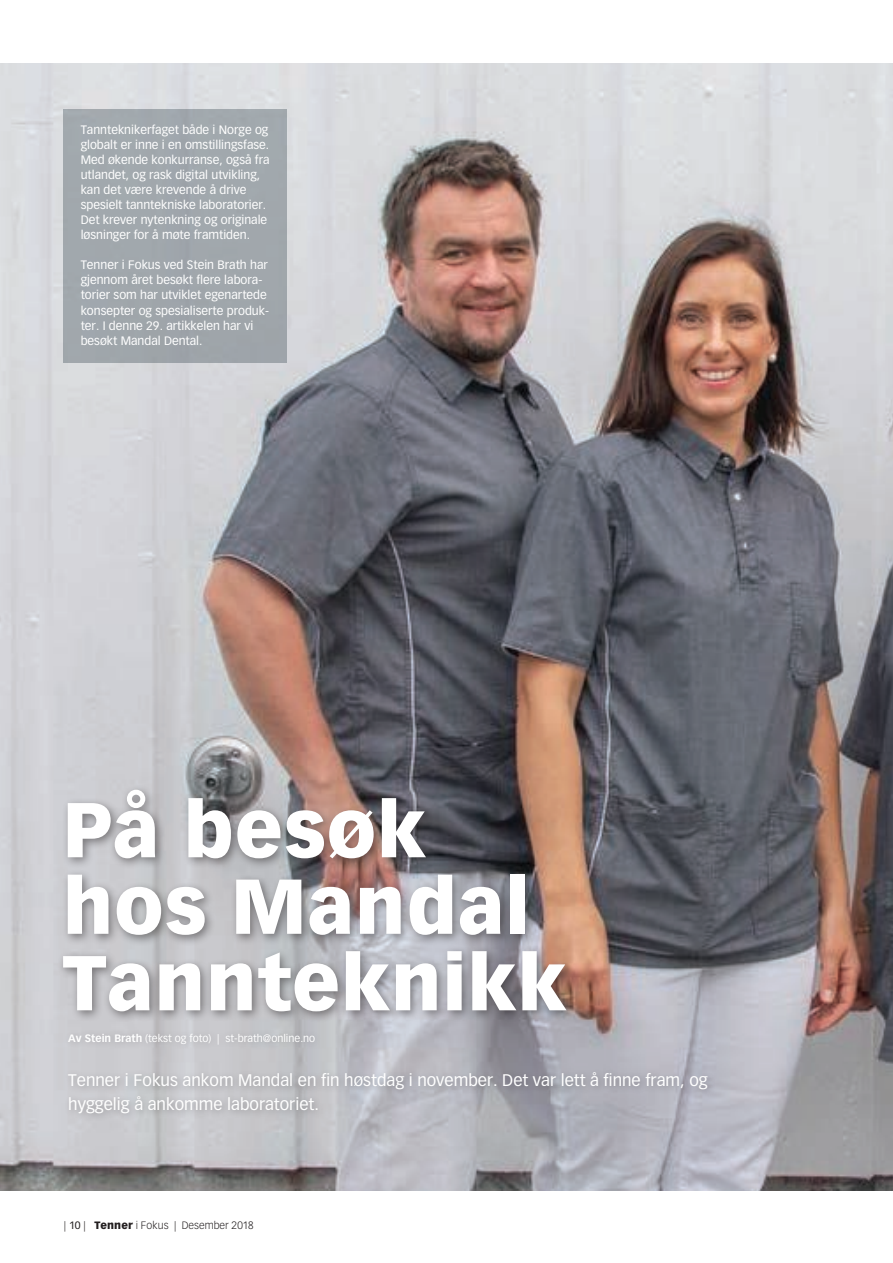
<style>
.page{position:relative;width:893px;height:1263px;background:#fff}
.page>*{position:absolute;margin:0;border:0;box-sizing:border-box;transform-origin:0 0}
.t1{font:900 76.2px/76.5px "Vectora LH";letter-spacing:.01em;color:#fff}
.t2{font:16.5px/24px "Vectora LH";color:#fff}
.t3{font:12px/15px "Vectora LH";color:#fff}
.t4{font:10.5px "Vectora LH";color:#fff}
.t5{font:300 10.5px "Vectora LH";color:#231f20}
.s1{font-weight:700}
.s2{font-weight:400}
.s3{font-weight:900}
</style>
<div class="page">
<img style="left:0;top:64px;width:893px;height:1127px">
<div style="left:64px;top:109px;width:223px;height:253px;background:#a1a7ad"></div>
<div style="left:57px;top:783px;width:520px;height:240px;background:#231f20;opacity:.5"></div>
<div style="left:64px;top:1067px;width:652px;height:55px;background:#231f20;opacity:.3"></div>
<div style="left:63px;top:1027px;width:260px;height:24px;background:#231f20;opacity:.2"></div>
<p class="t3" style="left:81px;top:123px;width:190px">Tannteknikerfaget både i Norge og globalt er inne i en omstillingsfase.<br>Med økende konkurranse, også fra utlandet, og rask digital utvikling, kan det være krevende å drive spesielt tanntekniske laboratorier.<br>Det krever nytenkning og originale løsninger for å møte framtiden.</p>
<p class="t3" style="left:81px;top:258px;width:190px">Tenner i Fokus ved Stein Brath har gjennom året besøkt flere labora&shy;torier som har utviklet egenartede konsepter og spesialiserte produk&shy;ter. I denne 29. artikkelen har vi besøkt Mandal Dental.</p>
<h1 class="t1" style="left:63px;top:791px;width:505px">På besøk hos Mandal<br>Tannteknikk</h1>
<p class="t4" style="left:68px;top:1032px;width:249px"><span class="s1">Av Stein Brath</span> (tekst og foto) | st-brath@online.no</p>
<h2 class="t2" style="left:68px;top:1068px;width:641px">Tenner i Fokus ankom Mandal en fin høstdag i november. Det var lett å finne fram, og hyggelig å ankomme laboratoriet.</h2>
<p class="t5" style="left:64px;top:1219px;width:191px">| <span class="s2">10</span> | <span class="s3">Tenner</span> i Fokus | Desember 2018</p>
</div>
